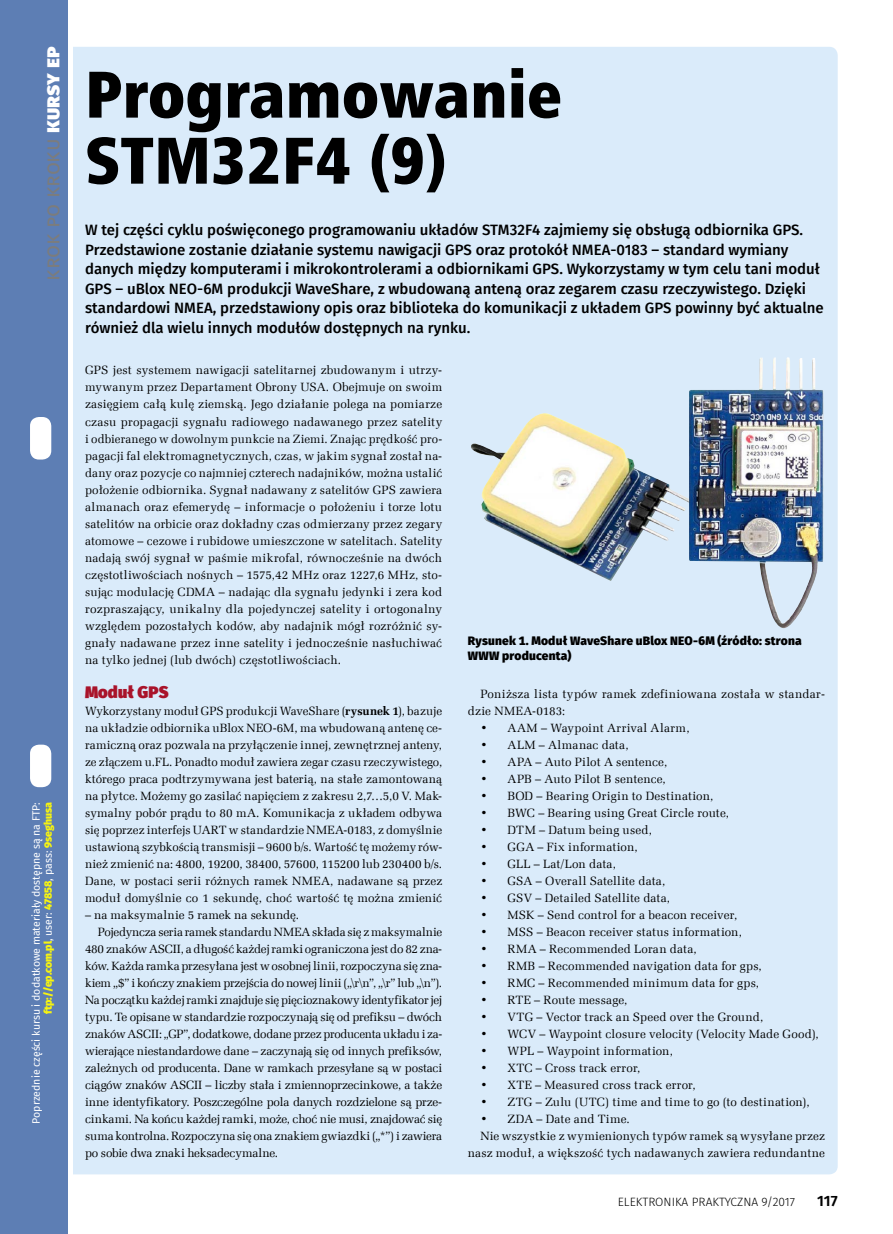
<style>
.page{position:relative;width:893px;height:1234px;background:#fff}
.page>*{position:absolute;margin:0;border:0;box-sizing:border-box;transform-origin:0 0}
.t1{font:66px/66px "Humnst 777 X Blk Cn EU";color:#000}
.t2{font:21px "Fira Sans";color:#7c7c7c}
.t3{font:900 16.5px "Fira Sans";letter-spacing:.01em;color:#a9132a}
.t4{font:500 15px/19.5px "Fira Sans";color:#000}
.t5{font:600 15px "Fira Sans";color:#000}
.t6{font:12px/17px "Zapf Ellipt EU";color:#000;text-align:justify}
.t7{font:12px/17px "Zapf Ellipt EU";letter-spacing:.02em;color:#000}
.t8{font:12px "Zapf Ellipt EU";letter-spacing:-.02em;color:#000}
.t9{font:800 12px/15px "Fira Sans";letter-spacing:.015em;color:#000}
.t10{font:300 12px "Fira Sans";color:#000}
.t11{font:12px "Zapf Ellipt EU";letter-spacing:.035em;color:#000}
.t12{font:12px "Zapf Ellipt EU";letter-spacing:.025em;color:#000}
.t13{font:10.5px/12px "Fira Sans";color:#fff;text-align:right}
.s1{font-weight:800;color:#fff}
.s2{font-weight:800;color:#f7f410}
.s3{font-weight:700}
</style>
<div class="page">
<div style="left:6px;top:47px;width:832px;height:1127px;background:#daebfa;border-radius:9px"></div>
<div style="left:0;top:0;width:68px;height:1233px;background:#5d7eb4"></div>
<div style="left:30px;top:417px;width:21px;height:42px;background:#fff;border-radius:9px"></div>
<div style="left:30px;top:744px;width:21px;height:43px;background:#fff;border-radius:9px"></div>
<hr style="left:68px;top:0;width:4px;height:1233px;background:#fff">
<img style="left:471px;top:413px;width:218px;height:168px">
<img style="left:689px;top:357px;width:134px;height:271px">
<h2 class="t2" style="left:36px;top:280px;width:235px;rotate:-90deg">Krok po kroku <span class="s1">Kursy EP</span></h2>
<p class="t13" style="left:30px;top:1123px;width:323px;rotate:-90deg">Poprzednie części kursu i dodatkowe materiały dostępne są na FTP: <span class="s2">ftp://ep.com.pl</span>, user: <span class="s2">47858</span>, pass: <span class="s2">9seghusa</span></p>
<h1 class="t1" style="left:85px;top:62px;width:479px">Programowanie<br>STM32F4 (9)</h1>
<p class="t4" style="left:85px;top:219px;width:740px">W tej części cyklu poświęconego programowaniu układów STM32F4 zajmiemy się obsługą odbiornika GPS.<br>Przedstawione zostanie działanie systemu nawigacji GPS oraz protokół NMEA-0183 – standard wymiany danych między komputerami i mikrokontrolerami a odbiornikami GPS. Wykorzystamy w tym celu tani moduł GPS – uBlox NEO-6M produkcji WaveShare, z wbudowaną anteną oraz zegarem czasu rzeczywistego. Dzięki standardowi NMEA, przedstawiony opis oraz biblioteka do komunikacji z układem GPS powinny być aktualne również dla wielu innych modułów dostępnych na rynku.</p>
<p class="t6" style="left:85px;top:362px;width:359px">GPS jest systemem nawigacji satelitarnej zbudowanym i utrzy&shy;mywanym przez Departament Obrony USA. Obejmuje on swoim zasięgiem całą kulę ziemską. Jego działanie polega na pomiarze czasu propagacji sygnału radiowego nadawanego przez satelity i odbieranego w dowolnym punkcie na Ziemi. Znając prędkość pro&shy;pagacji fal elektromagnetycznych, czas, w jakim sygnał został na&shy;dany oraz pozycje co najmniej czterech nadajników, można ustalić położenie odbiornika. Sygnał nadawany z satelitów GPS zawiera almanach oraz efemerydę – informacje o położeniu i torze lotu satelitów na orbicie oraz dokładny czas odmierzany przez zegary atomowe – cezowe i rubidowe umieszczone w satelitach. Satelity nadają swój sygnał w paśmie mikrofal, równocześnie na dwóch częstotliwościach nośnych – 1575,42 MHz oraz 1227,6 MHz, sto&shy;sując modulację CDMA – nadając dla sygnału jedynki i zera kod rozpraszający, unikalny dla pojedynczej satelity i ortogonalny względem pozostałych kodów, aby nadajnik mógł rozróżnić sy&shy;gnały nadawane przez inne satelity i jednocześnie nasłuchiwać na tylko jednej (lub dwóch) częstotliwościach.</p>
<h3 class="t3" style="left:85px;top:676px;width:85px">Moduł GPS</h3>
<p class="t6" style="left:85px;top:702px;width:359px">Wykorzystany moduł GPS produkcji WaveShare (<span class="s3">rysunek 1</span>), bazuje na układzie odbiornika uBlox NEO-6M, ma wbudowaną antenę ce&shy;ramiczną oraz pozwala na przyłączenie innej, zewnętrznej anteny, ze złączem u.FL. Ponadto moduł zawiera zegar czasu rzeczywistego, którego praca podtrzymywana jest baterią, na stałe zamontowaną na płytce. Możemy go zasilać napięciem z zakresu 2,7…5,0 V. Mak&shy;symalny pobór prądu to 80 mA. Komunikacja z układem odbywa się poprzez interfejs UART w standardzie NMEA-0183, z domyślnie ustawioną szybkością transmisji – 9600 b/s. Wartość tę możemy rów&shy;nież zmienić na: 4800, 19200, 38400, 57600, 115200 lub 230400 b/s.<br>Dane, w postaci serii różnych ramek NMEA, nadawane są przez moduł domyślnie co 1 sekundę, choć wartość tę można zmienić</p>
<p class="t6" style="left:85px;top:906px;width:216px">– na maksymalnie 5 ramek na sekundę.</p>
<p class="t6" style="left:98px;top:923px;width:346px">Pojedyncza seria ramek standardu NMEA składa się z maksymalnie</p>
<p class="t6" style="left:85px;top:940px;width:359px">480 znaków ASCII, a długość każdej ramki ograniczona jest do 82 zna-</p>
<p class="t6" style="left:85px;top:957px;width:359px">ków. Każda ramka przesyłana jest w osobnej linii, rozpoczyna się zna-</p>
<p class="t8" style="left:85px;top:975px;width:359px">kiem „$” i kończy znakiem przejścia do nowej linii („\r\n”, „\r” lub „\n”).</p>
<p class="t8" style="left:85px;top:992px;width:359px">Na początku każdej ramki znajduje się pięcioznakowy identyfikator jej</p>
<p class="t6" style="left:85px;top:1008px;width:359px">typu. Te opisane w standardzie rozpoczynają się od prefiksu – dwóch</p>
<p class="t8" style="left:85px;top:1026px;width:359px">znaków ASCII: „GP”, dodatkowe, dodane przez producenta układu i za-</p>
<p class="t6" style="left:85px;top:1042px;width:359px">wierające niestandardowe dane – zaczynają się od innych prefiksów,</p>
<p class="t6" style="left:85px;top:1059px;width:359px">zależnych od producenta. Dane w ramkach przesyłane są w postaci</p>
<p class="t6" style="left:85px;top:1076px;width:359px">ciągów znaków ASCII – liczby stała i zmiennoprzecinkowe, a także</p>
<p class="t6" style="left:85px;top:1093px;width:359px">inne identyfikatory. Poszczególne pola danych rozdzielone są prze-</p>
<p class="t6" style="left:85px;top:1110px;width:359px">cinkami. Na końcu każdej ramki, może, choć nie musi, znajdować się</p>
<p class="t6" style="left:85px;top:1127px;width:359px">suma kontrolna. Rozpoczyna się ona znakiem gwiazdki („*”) i zawiera</p>
<p class="t6" style="left:85px;top:1144px;width:195px">po sobie dwa znaki heksadecymalne.</p>
<p class="t9" style="left:468px;top:632px;width:335px">Rysunek 1. Moduł WaveShare uBlox NEO-6M (źródło: strona<br>WWW producenta)</p>
<p class="t7" style="left:468px;top:685px;width:359px;text-indent:13px">Poniższa lista typów ramek zdefiniowana została w standar&shy;dzie NMEA-0183:</p>
<p class="t11" style="left:480px;top:720px;width:211px">• AAM – Waypoint Arrival Alarm,</p>
<p class="t12" style="left:480px;top:737px;width:150px">• ALM – Almanac data,</p>
<p class="t6" style="left:480px;top:753px;width:188px">• APA – Auto Pilot A sentence,</p>
<p class="t6" style="left:480px;top:770px;width:187px">• APB – Auto Pilot B sentence,</p>
<p class="t7" style="left:480px;top:787px;width:234px">• BOD – Bearing Origin to Destination,</p>
<p class="t7" style="left:480px;top:804px;width:250px">• BWC – Bearing using Great Circle route,</p>
<p class="t6" style="left:480px;top:821px;width:173px">• DTM – Datum being used,</p>
<p class="t7" style="left:480px;top:838px;width:159px">• GGA – Fix information,</p>
<p class="t6" style="left:480px;top:855px;width:137px">• GLL – Lat/Lon data,</p>
<p class="t6" style="left:480px;top:872px;width:186px">• GSA – Overall Satellite data,</p>
<p class="t6" style="left:480px;top:889px;width:191px">• GSV – Detailed Satellite data,</p>
<p class="t6" style="left:480px;top:906px;width:258px">• MSK – Send control for a beacon receiver,</p>
<p class="t6" style="left:480px;top:923px;width:263px">• MSS – Beacon receiver status information,</p>
<p class="t6" style="left:480px;top:940px;width:218px">• RMA – Recommended Loran data,</p>
<p class="t6" style="left:480px;top:957px;width:283px">• RMB – Recommended navigation data for gps,</p>
<p class="t6" style="left:480px;top:974px;width:280px">• RMC – Recommended minimum data for gps,</p>
<p class="t6" style="left:480px;top:991px;width:148px">• RTE – Route message,</p>
<p class="t6" style="left:480px;top:1008px;width:284px">• VTG – Vector track an Speed over the Ground,</p>
<p class="t6" style="left:480px;top:1025px;width:340px">• WCV – Waypoint closure velocity (Velocity Made Good),</p>
<p class="t6" style="left:480px;top:1042px;width:194px">• WPL – Waypoint information,</p>
<p class="t7" style="left:480px;top:1059px;width:162px">• XTC – Cross track error,</p>
<p class="t7" style="left:480px;top:1076px;width:217px">• XTE – Measured cross track error,</p>
<p class="t6" style="left:480px;top:1093px;width:331px">• ZTG – Zulu (UTC) time and time to go (to destination),</p>
<p class="t6" style="left:480px;top:1110px;width:151px">• ZDA – Date and Time.</p>
<p class="t6" style="left:480px;top:1127px;width:346px">Nie wszystkie z wymienionych typów ramek są wysyłane przez</p>
<p class="t6" style="left:468px;top:1144px;width:359px">nasz moduł, a większość tych nadawanych zawiera redundantne</p>
<p class="t10" style="left:618px;top:1193px;width:179px">ELEKTRONIKA PRAKTYCZNA 9/2017</p>
<p class="t5" style="left:817px;top:1188px;width:22px">117</p>
</div>
